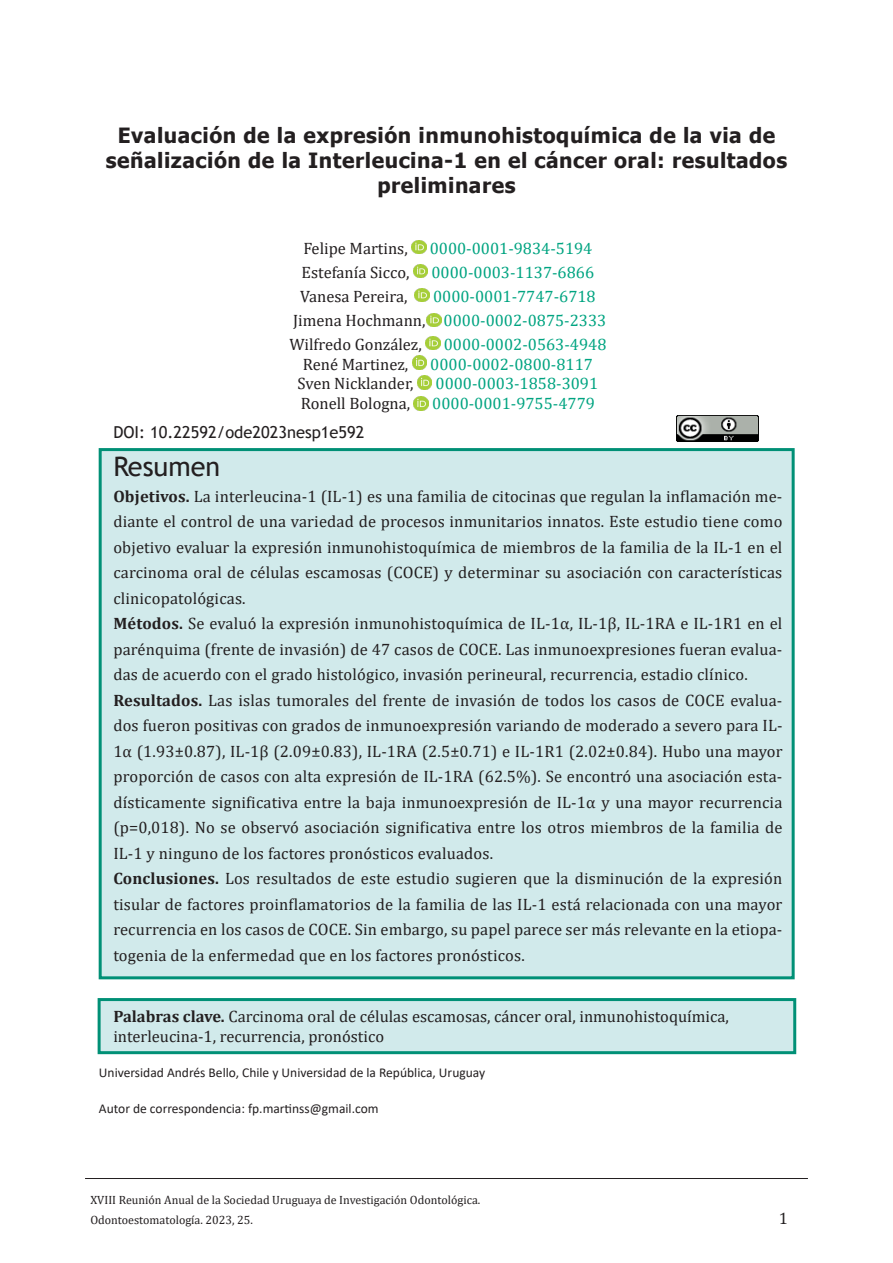
<style>
.page{position:relative;width:893px;height:1263px;background:#fff}
.page>*{position:absolute;margin:0;border:0;box-sizing:border-box;transform-origin:0 0}
.t1{font:27px "Trebuchet MS";color:#231f20}
.t2{font:700 21px/25.2px "Tahoma";letter-spacing:.025em;color:#231f20;text-align:center}
.t3{font:16.5px/25.5px "Cambria";color:#231f20;text-align:justify}
.t4{font:16.5px "Cambria";color:#00a481}
.t5{font:16.5px "Trebuchet MS";color:#231f20}
.t6{font:13.5px "Calibri";color:#231f20}
.t7{font:12px "Cambria";color:#231f20}
.s1{color:#231f20}
.s2{font-weight:700}
</style>
<div class="page">
<div style="left:98px;top:998px;width:698px;height:56px;background:#d1eaeb;border:3px solid #009076"></div>
<hr style="left:85px;top:1178px;width:723px;height:1px;background:#231f20">
<img style="left:411px;top:240px;width:15px;height:14px">
<img style="left:413px;top:264px;width:15px;height:14px">
<img style="left:415px;top:288px;width:14px;height:14px">
<img style="left:425px;top:336px;width:15px;height:14px">
<img style="left:412px;top:356px;width:15px;height:14px">
<img style="left:417px;top:376px;width:15px;height:13px">
<img style="left:414px;top:397px;width:15px;height:13px">
<img style="left:676px;top:415px;width:83px;height:27px">
<div style="left:99px;top:448px;width:696px;height:531px;background:#d1eaeb;border:3px solid #009076"></div>
<img style="left:427px;top:313px;width:15px;height:14px">
<p class="t2" style="left:106px;top:124px;width:683px">Evaluación de la expresión inmunohistoquímica de la via de señalización de la Interleucina-1 en el cáncer oral: resultados preliminares</p>
<p class="t3" style="left:303px;top:235px;width:106px">Felipe Martins,</p>
<p class="t4" style="left:430px;top:238px;width:164px">0000-0001-9834-5194</p>
<p class="t3" style="left:302px;top:259px;width:109px">Estefanía Sicco,</p>
<p class="t4" style="left:431px;top:262px;width:164px">0000-0003-1137-6866</p>
<p class="t3" style="left:300px;top:283px;width:109px">Vanesa Pereira,</p>
<p class="t4" style="left:433px;top:286px;width:164px">0000-0001-7747-6718</p>
<p class="t4" style="left:293px;top:310px;width:315px"><span class="s1">Jimena Hochmann,</span> 0000-0002-0875-2333</p>
<p class="t3" style="left:289px;top:331px;width:134px">Wilfredo González,</p>
<p class="t4" style="left:444px;top:334px;width:164px">0000-0002-0563-4948</p>
<p class="t3" style="left:303px;top:351px;width:107px">René Martinez,</p>
<p class="t4" style="left:430px;top:354px;width:164px">0000-0002-0800-8117</p>
<p class="t3" style="left:298px;top:371px;width:118px">Sven Nicklander,</p>
<p class="t4" style="left:436px;top:374px;width:164px">0000-0003-1858-3091</p>
<p class="t3" style="left:301px;top:391px;width:111px">Ronell Bologna,</p>
<p class="t4" style="left:432px;top:394px;width:164px">0000-0001-9755-4779</p>
<p class="t5" style="left:113px;top:422px;width:253px">DOI: 10.22592/ode2023nesp1e592</p>
<p class="t1" style="left:113px;top:449px;width:108px">Resumen</p>
<p class="t3" style="left:113px;top:483px;width:671px"><span class="s2">Objetivos.</span> La interleucina-1 (IL-1) es una familia de citocinas que regulan la inflamación me&shy;diante el control de una variedad de procesos inmunitarios innatos. Este estudio tiene como objetivo evaluar la expresión inmunohistoquímica de miembros de la familia de la IL-1 en el carcinoma oral de células escamosas (COCE) y determinar su asociación con características clinicopatológicas.</p>
<p class="t3" style="left:113px;top:611px;width:671px"><span class="s2">Métodos.</span> Se evaluó la expresión inmunohistoquímica de IL-1α, IL-1β, IL-1RA e IL-1R1 en el parénquima (frente de invasión) de 47 casos de COCE. Las inmunoexpresiones fueran evalua&shy;das de acuerdo con el grado histológico, invasión perineural, recurrencia, estadio clínico.</p>
<p class="t3" style="left:113px;top:687px;width:671px"><span class="s2">Resultados.</span> Las islas tumorales del frente de invasión de todos los casos de COCE evalua&shy;dos fueron positivas con grados de inmunoexpresión variando de moderado a severo para IL-1α (1.93±0.87), IL-1β (2.09±0.83), IL-1RA (2.5±0.71) e IL-1R1 (2.02±0.84). Hubo una mayor proporción de casos con alta expresión de IL-1RA (62.5%). Se encontró una asociación esta&shy;dísticamente significativa entre la baja inmunoexpresión de IL-1α y una mayor recurrencia (p=0,018). No se observó asociación significativa entre los otros miembros de la familia de IL-1 y ninguno de los factores pronósticos evaluados.</p>
<p class="t3" style="left:113px;top:866px;width:671px"><span class="s2">Conclusiones.</span> Los resultados de este estudio sugieren que la disminución de la expresión tisular de factores proinflamatorios de la familia de las IL-1 está relacionada con una mayor recurrencia en los casos de COCE. Sin embargo, su papel parece ser más relevante en la etiopa&shy;togenia de la enfermedad que en los factores pronósticos.</p>
<p class="t3" style="left:113px;top:1003px;width:617px"><span class="s2">Palabras clave.</span> Carcinoma oral de células escamosas, cáncer oral, inmunohistoquímica,</p>
<p class="t3" style="left:113px;top:1023px;width:272px">interleucina-1, recurrencia, pronóstico</p>
<p class="t6" style="left:99px;top:1063px;width:388px">Universidad Andrés Bello, Chile y Universidad de la República, Uruguay</p>
<p class="t6" style="left:99px;top:1099px;width:281px">Autor de correspondencia: fp.martinss@gmail.com</p>
<p class="t7" style="left:90px;top:1193px;width:391px">XVIII Reunión Anual de la Sociedad Uruguaya de Investigación Odontológica.</p>
<p class="t7" style="left:90px;top:1213px;width:164px">Odontoestomatología. 2023, 25.</p>
<p class="t3" style="left:779px;top:1206px;width:11px">1</p>
</div>
